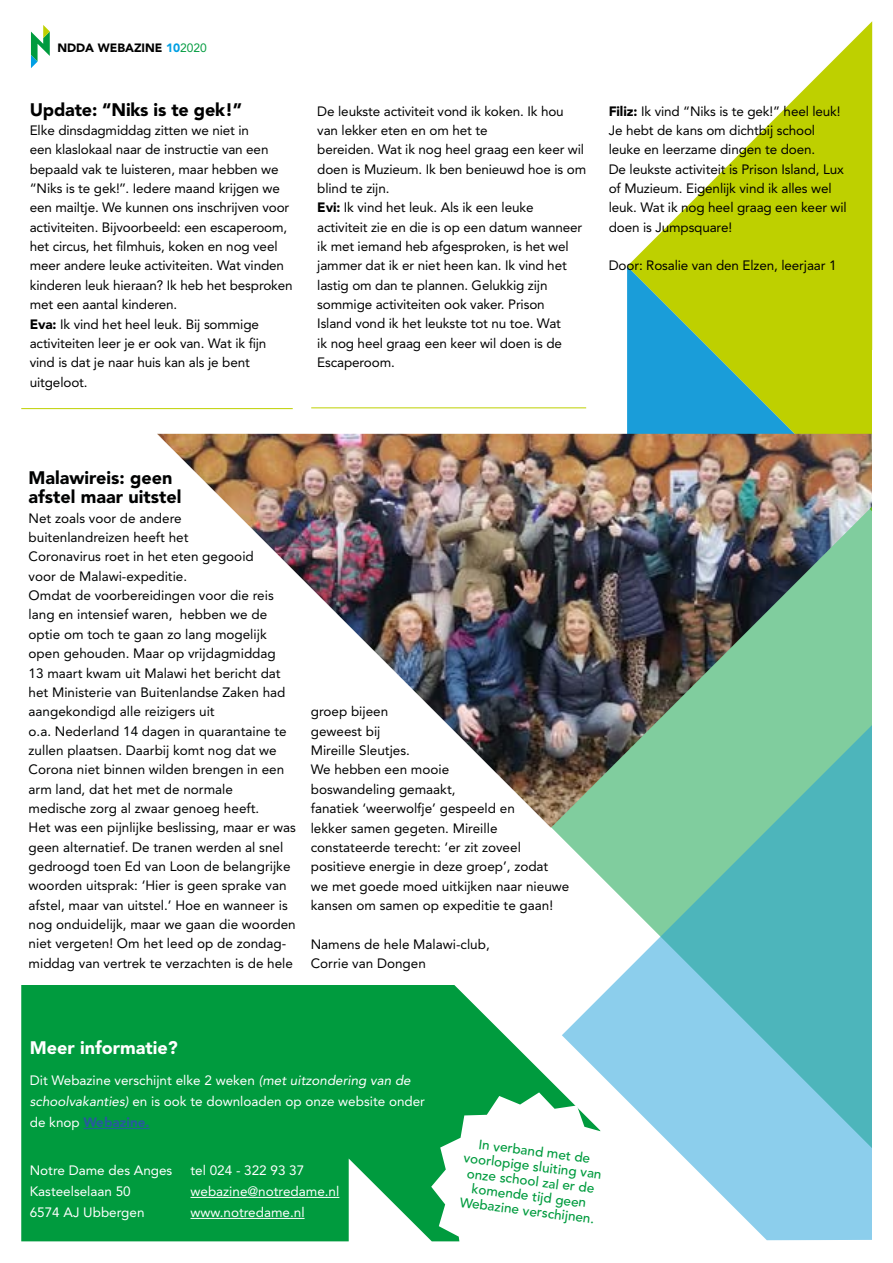
<style>
.page{position:relative;width:893px;height:1263px;background:#fff}
.page>*{position:absolute;margin:0;border:0;box-sizing:border-box;transform-origin:0 0}
.t1{font:900 18px/19.4px "Avenir LT Std";color:#010202}
.t2{font:900 18px "Avenir LT Std";letter-spacing:-.01em;color:#000}
.t3{font:900 18px "Avenir LT Std";color:#fff}
.t4{font:13.5px/19.4px "Avenir LT Std";letter-spacing:-.01em;color:#000}
.t5{font:13.5px/19.4px "Avenir LT Std";color:#010202}
.t6{font:13.5px/21px "Avenir LT Std";color:#fff}
.t7{font:500 13.5px/15px "Avenir LT Std";color:#009b3e;text-align:center}
.t8{font:900 12px "Avenir LT Std";color:#000}
.s1{color:#009fe3}
.s2{font-weight:400;color:#009b3e}
.s3{font-weight:900}
.s4{font-style:italic}
.s5{font-weight:900;color:#275b9b}
</style>
<div class="page">
<svg style="left:21px;top:985px;width:530px;height:256px;background:#11a14b"></svg>
<hr style="left:190px;top:1197px;width:149px;height:1px;background:#fff">
<hr style="left:190px;top:1218px;width:115px;height:1px;background:#fff">
<hr style="left:84px;top:1128px;width:66px;height:1px;background:#275b9b">
<svg style="left:431px;top:1092px;width:120px;height:150px"></svg>
<svg style="left:31px;top:25px;width:19px;height:43px"></svg>
<hr style="left:21px;top:408px;width:272px;height:1px;background:#bed000">
<hr style="left:311px;top:407px;width:275px;height:1px;background:#bed000">
<svg style="left:627px;top:21px;width:245px;height:413px"></svg>
<svg style="left:627px;top:266px;width:238px;height:168px;background:#84be4c"></svg>
<img style="left:157px;top:434px;width:715px;height:394px">
<svg style="left:562px;top:704px;width:310px;height:536px"></svg>
<p class="t8" style="left:57px;top:40px;width:151px">NDDA WEBAZINE <span class="s1">10</span><span class="s2">2020</span></p>
<h1 class="t2" style="left:30px;top:99px;width:214px">Update: “Niks is te gek!”</h1>
<p class="t4" style="left:30px;top:121px;width:264px">Elke dinsdagmiddag zitten we niet in<br>een klaslokaal naar de instructie van een bepaald vak te luisteren, maar hebben we “Niks is te gek!’’. Iedere maand krijgen we een mailtje. We kunnen ons inschrijven voor activiteiten. Bijvoorbeeld: een escaperoom, het circus, het filmhuis, koken en nog veel meer andere leuke activiteiten. Wat vinden kinderen leuk hieraan? Ik heb het besproken met een aantal kinderen.<br><span class="s3">Eva:</span> Ik vind het heel leuk. Bij sommige activiteiten leer je er ook van. Wat ik fijn vind is dat je naar huis kan als je bent uitgeloot.</p>
<p class="t4" style="left:317px;top:101px;width:270px">De leukste activiteit vond ik koken. Ik hou van lekker eten en om het te<br>bereiden. Wat ik nog heel graag een keer wil doen is Muzieum. Ik ben benieuwd hoe is om blind te zijn.<br><span class="s3">Evi:</span> Ik vind het leuk. Als ik een leuke activiteit zie en die is op een datum wanneer ik met iemand heb afgesproken, is het wel jammer dat ik er niet heen kan. Ik vind het lastig om dan te plannen. Gelukkig zijn sommige activiteiten ook vaker. Prison<br>Island vond ik het leukste tot nu toe. Wat<br>ik nog heel graag een keer wil doen is de Escaperoom.</p>
<p class="t4" style="left:609px;top:101px;width:240px"><span class="s3">Filiz:</span> Ik vind “Niks is te gek!” heel leuk!<br>Je hebt de kans om dichtbij school leuke en leerzame dingen te doen.<br>De leukste activiteit is Prison Island, Lux of Muzieum. Eigenlijk vind ik alles wel leuk. Wat ik nog heel graag een keer wil doen is Jumpsquare!</p>
<p class="t4" style="left:609px;top:256px;width:229px">Door: Rosalie van den Elzen, leerjaar 1</p>
<h1 class="t1" style="left:29px;top:468px;width:154px">Malawireis: geen afstel maar uitstel</h1>
<p class="t5" style="left:29px;top:508px;width:269px">Net zoals voor de andere<br>buitenlandreizen heeft het<br>Coronavirus roet in het eten gegooid<br>voor de Malawi-expeditie.<br>Omdat de voorbereidingen voor die reis lang en intensief waren, hebben we de optie om toch te gaan zo lang mogelijk open gehouden. Maar op vrijdagmiddag<br>13 maart kwam uit Malawi het bericht dat het Ministerie van Buitenlandse Zaken had aangekondigd alle reizigers uit<br>o.a. Nederland 14 dagen in quarantaine te zullen plaatsen. Daarbij komt nog dat we Corona niet binnen wilden brengen in een arm land, dat het met de normale<br>medische zorg al zwaar genoeg heeft.<br>Het was een pijnlijke beslissing, maar er was geen alternatief. De tranen werden al snel gedroogd toen Ed van Loon de belangrijke woorden uitsprak: ‘Hier is geen sprake van afstel, maar van uitstel.’ Hoe en wanneer is nog onduidelijk, maar we gaan die woorden</p>
<p class="t4" style="left:29px;top:934px;width:266px">niet vergeten! Om het leed op de zondag&shy;middag van vertrek te verzachten is de hele</p>
<p class="t4" style="left:311px;top:702px;width:260px">groep bijeen<br>geweest bij<br>Mireille Sleutjes.<br>We hebben een mooie<br>boswandeling gemaakt,<br>fanatiek ‘weerwolfje’ gespeeld en<br>lekker samen gegeten. Mireille constateerde terecht: ‘er zit zoveel positieve energie in deze groep’, zodat<br>we met goede moed uitkijken naar nieuwe kansen om samen op expeditie te gaan!</p>
<p class="t4" style="left:311px;top:934px;width:181px">Namens de hele Malawi-club,<br>Corrie van Dongen</p>
<h1 class="t3" style="left:30px;top:1037px;width:149px">Meer informatie?</h1>
<p class="t6" style="left:30px;top:1070px;width:397px">Dit Webazine verschijnt elke 2 weken <span class="s4">(met uitzondering van de schoolvakanties)</span> en is ook te downloaden op onze website onder de knop <span class="s5">Webazine.</span></p>
<p class="t6" style="left:30px;top:1160px;width:144px">Notre Dame des Anges<br>Kasteelselaan 50<br>6574 AJ Ubbergen</p>
<p class="t6" style="left:190px;top:1160px;width:150px">tel 024 - 322 93 37 webazine@notredame.nl www.notredame.nl</p>
<p class="t7" style="left:466px;top:1135px;width:141px;rotate:7deg">In verband met de voorlopige sluiting van onze school zal er de komende tijd geen<br>Webazine verschijnen.</p>
</div>
